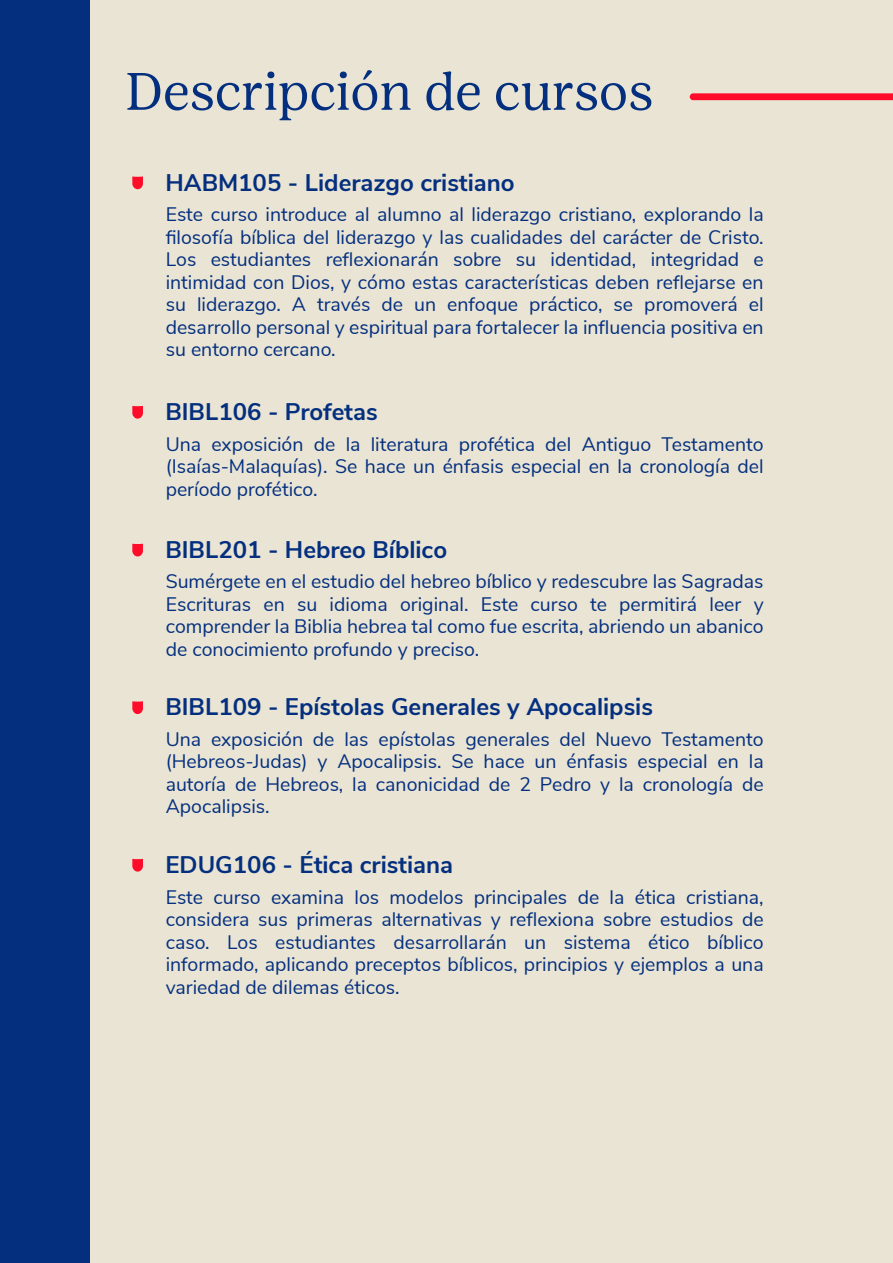
<style>
.page{position:relative;width:893px;height:1263px;background:#e9e4d3}
.page>*{position:absolute;margin:0;border:0;box-sizing:border-box;transform-origin:0 0}
.t1{font:52.5px "Lust Text";color:#042f7f}
.t2{font:700 24px "Nunito Sans";color:#042f7f}
.t3{font:19.5px/22.5px "Nunito Sans";color:#042f7f;text-align:justify}
</style>
<div class="page">
<svg style="left:690px;top:93px;width:203px;height:7px"></svg>
<div style="left:0;top:0;width:90px;height:1263px;background:#042f7f"></div>
<svg style="left:132px;top:176px;width:11px;height:13px"></svg>
<svg style="left:132px;top:406px;width:11px;height:13px"></svg>
<svg style="left:132px;top:544px;width:11px;height:12px"></svg>
<svg style="left:132px;top:701px;width:11px;height:13px"></svg>
<svg style="left:132px;top:859px;width:11px;height:12px"></svg>
<h1 class="t1" style="left:125px;top:61px;width:530px">Descripción de cursos</h1>
<p class="t2" style="left:165px;top:165px;width:351px">HABM105 - Liderazgo cristiano</p>
<p class="t3" style="left:166px;top:202px;width:599px">Este curso introduce al alumno al liderazgo cristiano, explorando la filosofía bíblica del liderazgo y las cualidades del carácter de Cristo.<br>Los estudiantes reflexionarán sobre su identidad, integridad e intimidad con Dios, y cómo estas características deben reflejarse en su liderazgo. A través de un enfoque práctico, se promoverá el desarrollo personal y espiritual para fortalecer la influencia positiva en su entorno cercano.</p>
<p class="t2" style="left:165px;top:394px;width:214px">BIBL106 - Profetas</p>
<p class="t3" style="left:166px;top:431px;width:599px">Una exposición de la literatura profética del Antiguo Testamento (Isaías-Malaquías). Se hace un énfasis especial en la cronología del período profético.</p>
<p class="t2" style="left:165px;top:532px;width:283px">BIBL201 - Hebreo Bíblico</p>
<p class="t3" style="left:166px;top:569px;width:599px">Sumérgete en el estudio del hebreo bíblico y redescubre las Sagradas Escrituras en su idioma original. Este curso te permitirá leer y comprender la Biblia hebrea tal como fue escrita, abriendo un abanico de conocimiento profundo y preciso.</p>
<p class="t2" style="left:165px;top:689px;width:489px">BIBL109 - Epístolas Generales y Apocalipsis</p>
<p class="t3" style="left:166px;top:727px;width:599px">Una exposición de las epístolas generales del Nuevo Testamento (Hebreos-Judas) y Apocalipsis. Se hace un énfasis especial en la autoría de Hebreos, la canonicidad de 2 Pedro y la cronología de Apocalipsis.</p>
<p class="t2" style="left:165px;top:847px;width:289px">EDUG106 - Ética cristiana</p>
<p class="t3" style="left:166px;top:884px;width:599px">Este curso examina los modelos principales de la ética cristiana, considera sus primeras alternativas y reflexiona sobre estudios de caso. Los estudiantes desarrollarán un sistema ético bíblico informado, aplicando preceptos bíblicos, principios y ejemplos a una variedad de dilemas éticos.</p>
</div>
